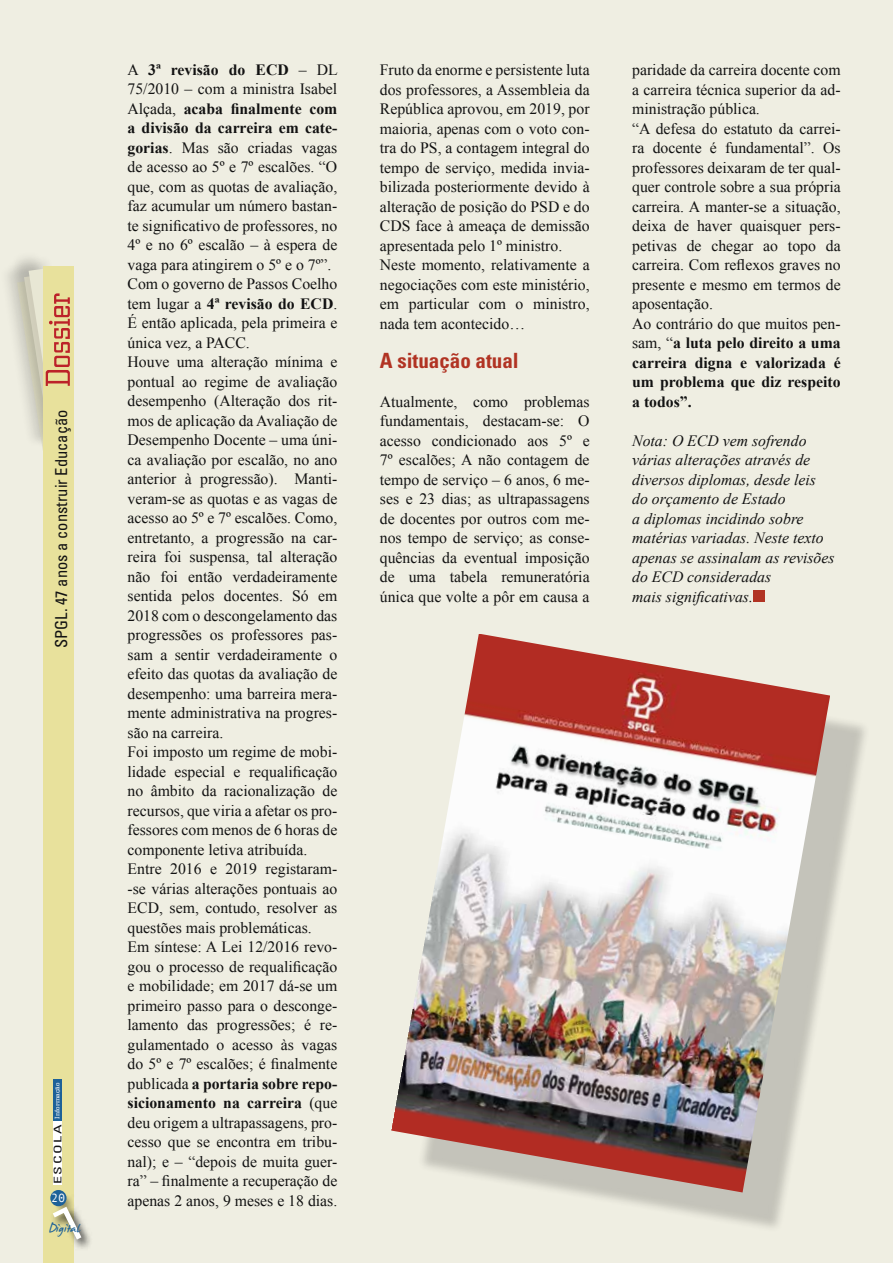
<style>
.page{position:relative;width:893px;height:1263px;background:#fff}
.page>*{position:absolute;margin:0;border:0;box-sizing:border-box;transform-origin:0 0}
.t1{font:700 condensed 21px "Univers";color:#b13323}
.t2{font:21px "James Fajardo";color:#1d6198}
.t3{font:condensed 16.5px "Univers";color:#121212}
.t4{font:15.75px/19.5px "Times New Roman";color:#121212}
.t5{font:italic 15.75px/19.5px "Times New Roman";color:#121212}
.t6{font:12px "Andale Mono";color:#fff}
.t7{font:condensed 10.5px "Univers";letter-spacing:.1em;color:#121212;scale:1.5 1}
.t8{font:6.75px "Civic";letter-spacing:.01em;color:#fff;scale:1.33 1}
.s1{font-weight:700}
</style>
<div class="page">
<div style="left:0;top:1px;width:893px;height:1262px;background:#efeee2"></div>
<div style="left:10px;top:250px;width:61px;height:198px;background:#121212;opacity:.1"></div>
<div style="left:43px;top:267px;width:31px;height:996px;background:#e8e19c"></div>
<svg style="left:17px;top:268px;width:53px;height:181px"></svg>
<div style="left:53px;top:1079px;width:9px;height:42px;background:#1d6198"></div>
<svg style="left:72px;top:1220px;width:18px;height:29px"></svg>
<svg style="left:53px;top:1196px;width:28px;height:43px"></svg>
<div style="left:50px;top:1190px;width:17px;height:16px;background:#1d6198;border-radius:50%"></div>
<div style="left:53px;top:1121px;width:8px;height:63px;background:#fff"></div>
<div style="left:417px;top:659px;width:454px;height:574px;background:#121212;opacity:.2"></div>
<img style="left:391px;top:634px;width:439px;height:558px">
<div style="left:753px;top:591px;width:11px;height:11px;background:#b13323"></div>
<p class="t3" style="left:51px;top:648px;width:240px;rotate:-90deg">SPGL. 47 anos a construir Educação</p>
<p class="t8" style="left:54px;top:1119px;width:29px;rotate:-90deg">Informação</p>
<p class="t7" style="left:51px;top:1184px;width:41px;rotate:-90deg">ESCOLA</p>
<h1 class="t2" style="left:49px;top:1217px;width:32px">Digital</h1>
<p class="t6" style="left:51px;top:1190px;width:16px">20</p>
<p class="t4" style="left:128px;top:59px;width:212px">A <span class="s1">3ª revisão do ECD</span> – DL<br>75/2010 – com a ministra Isabel<br>Alçada, <span class="s1">acaba finalmente com a divisão da carreira em cate&shy;gorias</span>. Mas são criadas vagas de acesso ao 5º e 7º escalões. “O que, com as quotas de avaliação, faz acumular um número bastan&shy;te significativo de professores, no<br>4º e no 6º escalão – à espera de vaga para atingirem o 5º e o 7º”.<br>Com o governo de Passos Coelho tem lugar a <span class="s1">4ª revisão do ECD</span>.<br>É então aplicada, pela primeira e única vez, a PACC.<br>Houve uma alteração mínima e pontual ao regime de avaliação desempenho (Alteração dos rit&shy;mos de aplicação da Avaliação de<br>Desempenho Docente – uma úni&shy;ca avaliação por escalão, no ano anterior à progressão). Manti&shy;veram-se as quotas e as vagas de acesso ao 5º e 7º escalões. Como, entretanto, a progressão na car&shy;reira foi suspensa, tal alteração não foi então verdadeiramente sentida pelos docentes. Só em<br>2018 com o descongelamento das progressões os professores pas&shy;sam a sentir verdadeiramente o efeito das quotas da avaliação de desempenho: uma barreira mera&shy;mente administrativa na progres&shy;são na carreira.<br>Foi imposto um regime de mobi&shy;lidade especial e requalificação no âmbito da racionalização de recursos, que viria a afetar os pro&shy;fessores com menos de 6 horas de componente letiva atribuída.<br>Entre 2016 e 2019 registaram--se várias alterações pontuais ao<br>ECD, sem, contudo, resolver as questões mais problemáticas.<br>Em síntese: A Lei 12/2016 revo&shy;gou o processo de requalificação e mobilidade; em 2017 dá-se um primeiro passo para o desconge&shy;lamento das progressões; é re&shy;gulamentado o acesso às vagas do 5º e 7º escalões; é finalmente publicada <span class="s1">a portaria sobre repo&shy;sicionamento na carreira</span> (que deu origem a ultrapassagens, pro&shy;cesso que se encontra em tribu&shy;nal); e – “depois de muita guer&shy;ra” – finalmente a recuperação de apenas 2 anos, 9 meses e 18 dias.</p>
<p class="t4" style="left:380px;top:60px;width:211px">Fruto da enorme e persistente luta dos professores, a Assembleia da<br>República aprovou, em 2019, por maioria, apenas com o voto con&shy;tra do PS, a contagem integral do tempo de serviço, medida invia&shy;bilizada posteriormente devido à alteração de posição do PSD e do<br>CDS face à ameaça de demissão apresentada pelo 1º ministro.<br>Neste momento, relativamente a negociações com este ministério, em particular com o ministro, nada tem acontecido…</p>
<h1 class="t1" style="left:380px;top:348px;width:140px">A situação atual</h1>
<p class="t4" style="left:380px;top:392px;width:211px;text-align:justify">Atualmente, como problemas fundamentais, destacam-se: O acesso condicionado aos 5º e 7º escalões; A não contagem de tempo de serviço – 6 anos, 6 me&shy;ses e 23 dias; as ultrapassagens de docentes por outros com me&shy;nos tempo de serviço; as conse&shy;quências da eventual imposição de uma tabela remuneratória única que volte a pôr em causa a</p>
<p class="t4" style="left:632px;top:60px;width:210px">paridade da carreira docente com a carreira técnica superior da ad&shy;ministração pública.<br>“A defesa do estatuto da carrei&shy;ra docente é fundamental”. Os professores deixaram de ter qual&shy;quer controle sobre a sua própria carreira. A manter-se a situação, deixa de haver quaisquer pers&shy;petivas de chegar ao topo da carreira. Com reflexos graves no presente e mesmo em termos de aposentação.<br>Ao contrário do que muitos pen&shy;sam, “<span class="s1">a luta pelo direito a uma carreira digna e valorizada é um problema que diz respeito a todos”.</span></p>
<p class="t5" style="left:632px;top:430px;width:204px">Nota: O ECD vem sofrendo várias alterações através de diversos diplomas, desde leis do orçamento de Estado<br>a diplomas incidindo sobre matérias variadas. Neste texto apenas se assinalam as revisões do ECD consideradas<br>mais significativas.</p>
</div>
